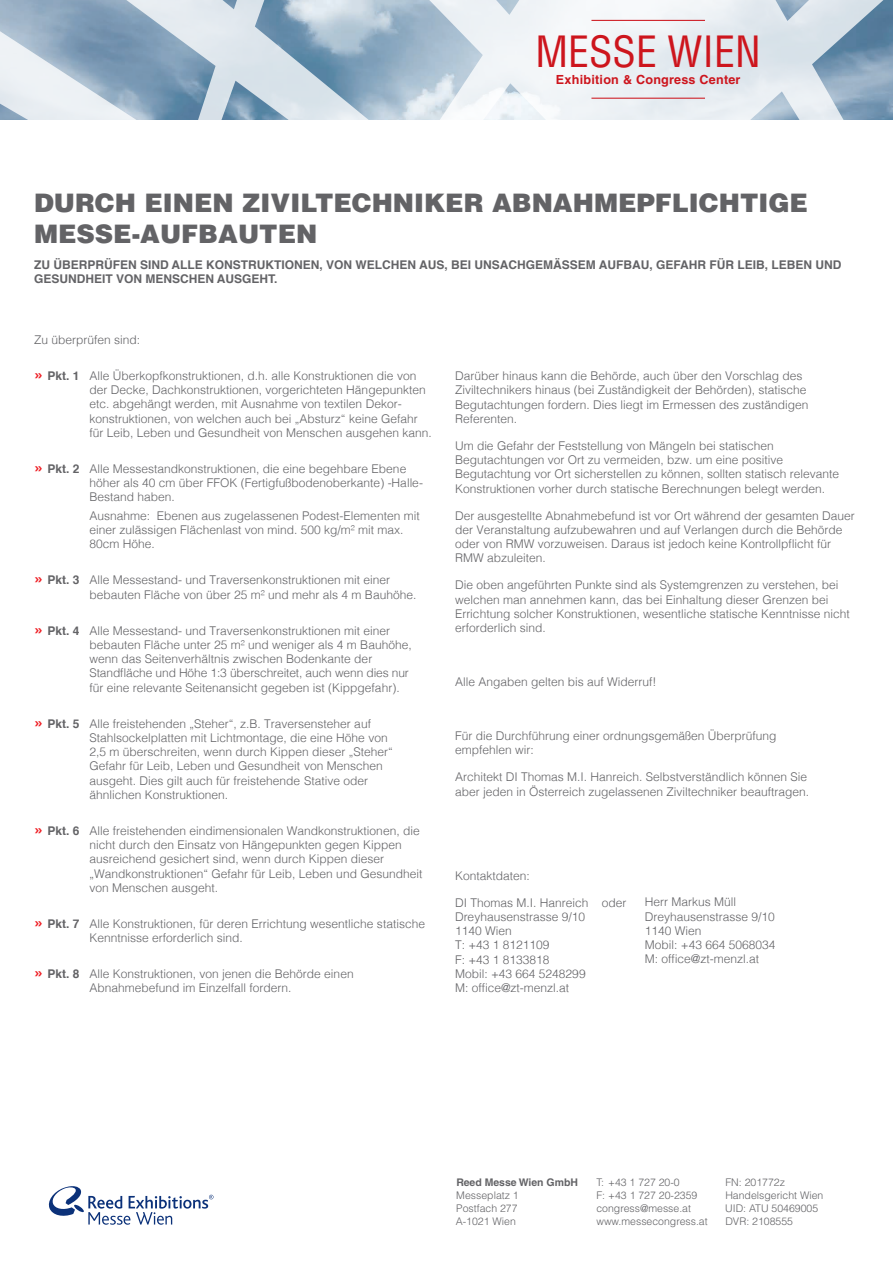
<style>
.page{position:relative;width:893px;height:1263px;background:#fff}
.page>*{position:absolute;margin:0;border:0;box-sizing:border-box;transform-origin:0 0}
.t1{font:condensed 42px "Helvetica LT Std";color:#cd151d}
.t2{font:900 25.5px/30.6px "Helvetica LT Std";color:#636366}
.t3{font:700 12.6px "Helvetica LT Std";letter-spacing:.02em;color:#cd151d}
.t4{font:300 12px/14.2px "Helvetica";color:#636366}
.t5{font:700 12px/14.2px "Helvetica";color:#636366}
.t6{font:300 10.5px/12.8px "Helvetica LT Std";color:#636366}
.t7{font:700 10.5px "Helvetica LT Std";color:#636366}
.s1{font-family:"Trade Gothic";font-weight:700;font-size:15.75px;color:#ee1d23}
.s2{font-weight:700}
</style>
<div class="page">
<svg style="left:48px;top:1186px;width:165px;height:39px"></svg>
<svg style="left:0;top:0;width:893px;height:119px"></svg>
<hr style="left:591px;top:20px;width:114px;height:1px;background:#cd151d">
<hr style="left:591px;top:98px;width:114px;height:1px;background:#cd151d">
<h1 class="t1" style="left:536px;top:25px;width:227px">MESSE WIEN</h1>
<p class="t3" style="left:556px;top:72px;width:186px">Exhibition &amp; Congress Center</p>
<p class="t2" style="left:34px;top:187px;width:775px">DURCH EINEN ZIVILTECHNIKER ABNAHMEPFLICHTIGE<br>MESSE-AUFBAUTEN</p>
<p class="t5" style="left:34px;top:258px;width:809px">ZU ÜBERPRÜFEN SIND ALLE KONSTRUKTIONEN, VON WELCHEN AUS, BEI UNSACHGEMÄSSEM AUFBAU, GEFAHR FÜR LEIB, LEBEN UND<br>GESUNDHEIT VON MENSCHEN AUSGEHT.</p>
<p class="t4" style="left:34px;top:332px;width:108px">Zu überprüfen sind:</p>
<p class="t4" style="left:90px;top:368px;width:344px;text-indent:-56px"><span class="s1">»</span> <span class="s2">Pkt. 1</span> Alle Überkopfkonstruktionen, d.h. alle Konstruktionen die von der Decke, Dachkonstruktionen, vorgerichteten Hängepunkten etc. abgehängt werden, mit Ausnahme von textilen Dekor&shy;konstruktionen, von welchen auch bei „Absturz“ keine Gefahr für Leib, Leben und Gesundheit von Menschen ausgehen kann.</p>
<p class="t4" style="left:90px;top:461px;width:335px;text-indent:-56px"><span class="s1">»</span> <span class="s2">Pkt. 2</span> Alle Messestandkonstruktionen, die eine begehbare Ebene höher als 40 cm über FFOK (Fertigfußbodenoberkante) -Halle-<br>Bestand haben.</p>
<p class="t4" style="left:90px;top:508px;width:332px">Ausnahme: Ebenen aus zugelassenen Podest-Elementen mit einer zulässigen Flächenlast von mind. 500 kg/m² mit max.<br>80cm Höhe.</p>
<p class="t4" style="left:90px;top:572px;width:328px;text-indent:-56px"><span class="s1">»</span> <span class="s2">Pkt. 3</span> Alle Messestand- und Traversenkonstruktionen mit einer bebauten Fläche von über 25 m² und mehr als 4 m Bauhöhe.</p>
<p class="t4" style="left:90px;top:622px;width:324px;text-indent:-56px"><span class="s1">»</span> <span class="s2">Pkt. 4</span> Alle Messestand- und Traversenkonstruktionen mit einer bebauten Fläche unter 25 m² und weniger als 4 m Bauhöhe, wenn das Seitenverhältnis zwischen Bodenkante der Standfläche und Höhe 1:3 überschreitet, auch wenn dies nur für eine relevante Seitenansicht gegeben ist (Kippgefahr).</p>
<p class="t4" style="left:90px;top:715px;width:305px;text-indent:-56px"><span class="s1">»</span> <span class="s2">Pkt. 5</span> Alle freistehenden „Steher“, z.B. Traversensteher auf Stahlsockelplatten mit Lichtmontage, die eine Höhe von 2,5 m überschreiten, wenn durch Kippen dieser „Steher“ Gefahr für Leib, Leben und Gesundheit von Menschen ausgeht. Dies gilt auch für freistehende Stative oder ähnlichen Konstruktionen.</p>
<p class="t4" style="left:90px;top:823px;width:334px;text-indent:-56px"><span class="s1">»</span> <span class="s2">Pkt. 6</span> Alle freistehenden eindimensionalen Wandkonstruktionen, die nicht durch den Einsatz von Hängepunkten gegen Kippen ausreichend gesichert sind, wenn durch Kippen dieser „Wandkonstruktionen“ Gefahr für Leib, Leben und Gesundheit von Menschen ausgeht.</p>
<p class="t4" style="left:90px;top:916px;width:337px;text-indent:-56px"><span class="s1">»</span> <span class="s2">Pkt. 7</span> Alle Konstruktionen, für deren Errichtung wesentliche statische<br>Kenntnisse erforderlich sind.</p>
<p class="t4" style="left:34px;top:966px;width:321px;text-align:center"><span class="s1">»</span> <span class="s2">Pkt. 8</span> Alle Konstruktionen, von jenen die Behörde einen<br>Abnahmebefund im Einzelfall fordern.</p>
<p class="t4" style="left:455px;top:368px;width:355px">Darüber hinaus kann die Behörde, auch über den Vorschlag des Ziviltechnikers hinaus (bei Zuständigkeit der Behörden), statische Begutachtungen fordern. Dies liegt im Ermessen des zuständigen Referenten.</p>
<p class="t4" style="left:455px;top:438px;width:386px">Um die Gefahr der Feststellung von Mängeln bei statischen Begutachtungen vor Ort zu vermeiden, bzw. um eine positive Begutachtung vor Ort sicherstellen zu können, sollten statisch relevante Konstruktionen vorher durch statische Berechnungen belegt werden.</p>
<p class="t4" style="left:455px;top:507px;width:401px">Der ausgestellte Abnahmebefund ist vor Ort während der gesamten Dauer der Veranstaltung aufzubewahren und auf Verlangen durch die Behörde oder von RMW vorzuweisen. Daraus ist jedoch keine Kontrollpflicht für RMW abzuleiten.</p>
<p class="t4" style="left:455px;top:577px;width:396px">Die oben angeführten Punkte sind als Systemgrenzen zu verstehen, bei welchen man annehmen kann, das bei Einhaltung dieser Grenzen bei Errichtung solcher Konstruktionen, wesentliche statische Kenntnisse nicht erforderlich sind.</p>
<p class="t4" style="left:455px;top:674px;width:203px">Alle Angaben gelten bis auf Widerruf!</p>
<p class="t4" style="left:455px;top:728px;width:323px">Für die Durchführung einer ordnungsgemäßen Überprüfung empfehlen wir:</p>
<p class="t4" style="left:455px;top:769px;width:356px">Architekt DI Thomas M.I. Hanreich. Selbstverständlich können Sie aber jeden in Österreich zugelassenen Ziviltechniker beauftragen.</p>
<p class="t4" style="left:455px;top:867px;width:76px">Kontaktdaten:</p>
<p class="t4" style="left:455px;top:894px;width:173px">DI Thomas M.I. Hanreich oder<br>Dreyhausenstrasse 9/10</p>
<p class="t4" style="left:455px;top:923px;width:58px">1140 Wien</p>
<p class="t4" style="left:455px;top:937px;width:96px">T: +43 1 8121109</p>
<p class="t4" style="left:455px;top:951px;width:96px">F: +43 1 8133818</p>
<p class="t4" style="left:455px;top:966px;width:132px">Mobil: +43 664 5248299</p>
<p class="t4" style="left:455px;top:980px;width:116px">M: office@zt-menzl.at</p>
<p class="t4" style="left:645px;top:894px;width:93px">Herr Markus Müll</p>
<p class="t4" style="left:645px;top:908px;width:132px">Dreyhausenstrasse 9/10</p>
<p class="t4" style="left:645px;top:923px;width:58px">1140 Wien</p>
<p class="t4" style="left:645px;top:937px;width:132px">Mobil: +43 664 5068034</p>
<p class="t4" style="left:645px;top:951px;width:116px">M: office@zt-menzl.at</p>
<p class="t7" style="left:456px;top:1176px;width:123px">Reed Messe Wien GmbH</p>
<p class="t6" style="left:456px;top:1189px;width:64px;text-align:justify">Messeplatz 1<br>Postfach 277<br>A-1021 Wien</p>
<p class="t6" style="left:596px;top:1176px;width:113px">T: +43 1 727 20-0<br>F: +43 1 727 20-2359 congress@messe.at www.messecongress.at</p>
<p class="t6" style="left:725px;top:1176px;width:100px">FN: 201772z<br>Handelsgericht Wien<br>UID: ATU 50469005<br>DVR: 2108555</p>
</div>
